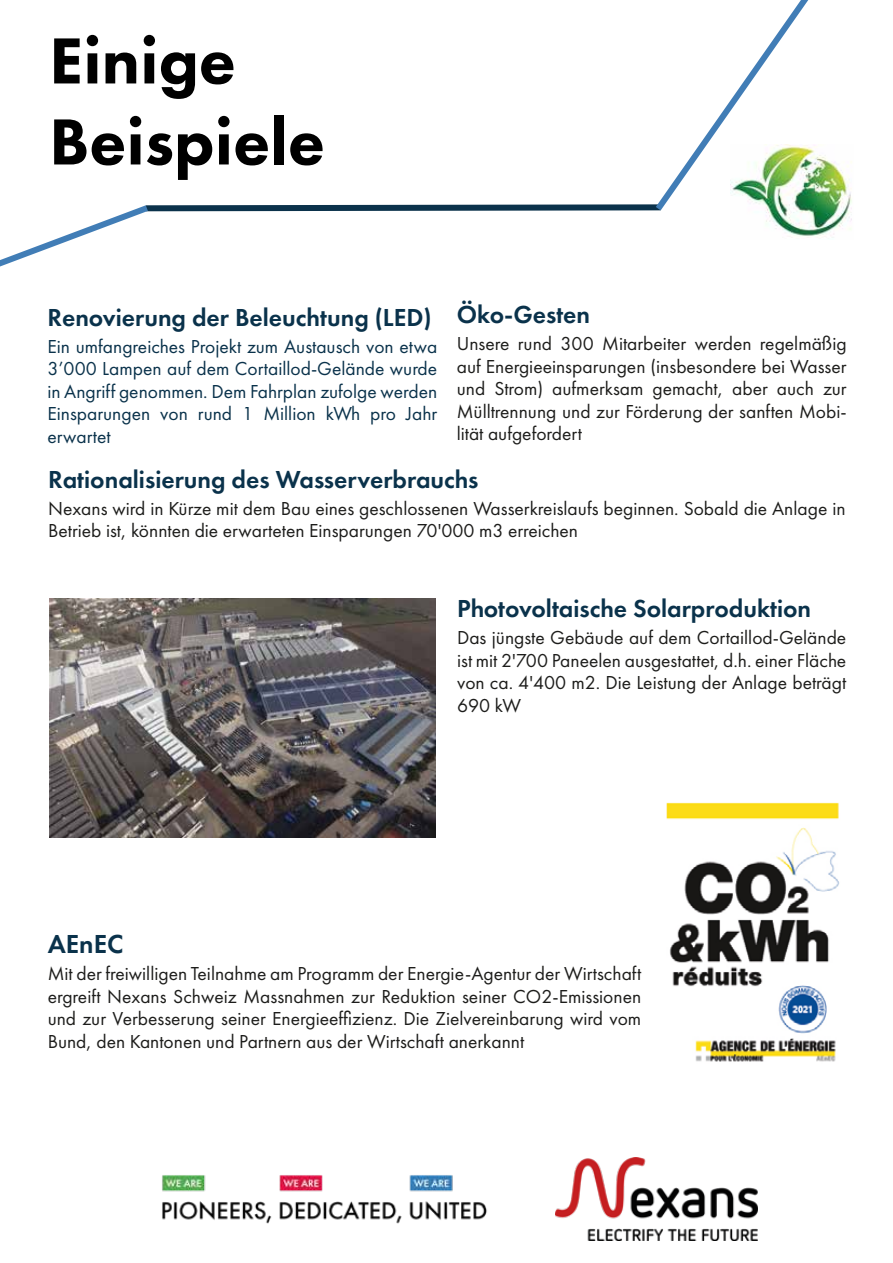
<style>
.page{position:relative;width:893px;height:1263px;background:#fff}
.page>*{position:absolute;margin:0;border:0;box-sizing:border-box;transform-origin:0 0}
.t1{font:800 67.5px/81px "Futura PT";color:#000}
.t2{font:600 27px "Futura PT";color:#0a324b}
.t3{font:600 25.5px "Futura PT";color:#0a324b}
.t4{font:19.5px/22.5px "Futura PT";color:#1d1d1b;text-align:justify}
.t5{font:19.5px/22.5px "Futura PT";color:#0a324b;text-align:justify}
</style>
<div class="page">
<svg style="left:0;top:0;width:809px;height:267px"></svg>
<img style="left:731px;top:144px;width:121px;height:95px">
<img style="left:556px;top:1157px;width:202px;height:83px">
<img style="left:162px;top:1175px;width:325px;height:49px">
<img style="left:49px;top:599px;width:386px;height:239px">
<img style="left:666px;top:802px;width:174px;height:260px">
<h1 class="t1" style="left:49px;top:19px;width:277px">Einige<br>Beispiele</h1>
<h3 class="t3" style="left:457px;top:298px;width:135px">Öko-Gesten</h3>
<p class="t4" style="left:457px;top:332px;width:391px">Unsere rund 300 Mitarbeiter werden regelmäßig auf Energieeinsparungen (insbesondere bei Wasser und Strom) aufmerksam gemacht, aber auch zur Mülltrennung und zur Förderung der sanften Mobi&shy;lität aufgefordert</p>
<h3 class="t3" style="left:48px;top:463px;width:432px">Rationalisierung des Wasserverbrauchs</h3>
<p class="t4" style="left:48px;top:497px;width:799px">Nexans wird in Kürze mit dem Bau eines geschlossenen Wasserkreislaufs beginnen. Sobald die Anlage in<br>Betrieb ist, könnten die erwarteten Einsparungen 70'000 m3 erreichen</p>
<h3 class="t3" style="left:47px;top:301px;width:386px">Renovierung der Beleuchtung (LED)</h3>
<p class="t5" style="left:47px;top:335px;width:391px">Ein umfangreiches Projekt zum Austausch von etwa 3’000 Lampen auf dem Cortaillod-Gelände wurde in Angriff genommen. Dem Fahrplan zufolge werden Einsparungen von rund 1 Million kWh pro Jahr erwartet</p>
<h3 class="t3" style="left:457px;top:593px;width:356px">Photovoltaische Solarproduktion</h3>
<p class="t4" style="left:457px;top:626px;width:391px">Das jüngste Gebäude auf dem Cortaillod-Gelände ist mit 2'700 Paneelen ausgestattet, d.h. einer Fläche von ca. 4'400 m2. Die Leistung der Anlage beträgt 690 kW</p>
<h2 class="t2" style="left:48px;top:927px;width:77px">AEnEC</h2>
<p class="t4" style="left:48px;top:962px;width:595px">Mit der freiwilligen Teilnahme am Programm der Energie-Agentur der Wirtschaft ergreift Nexans Schweiz Massnahmen zur Reduktion seiner CO2-Emissionen und zur Verbesserung seiner Energieeffizienz. Die Zielvereinbarung wird vom Bund, den Kantonen und Partnern aus der Wirtschaft anerkannt</p>
</div>
